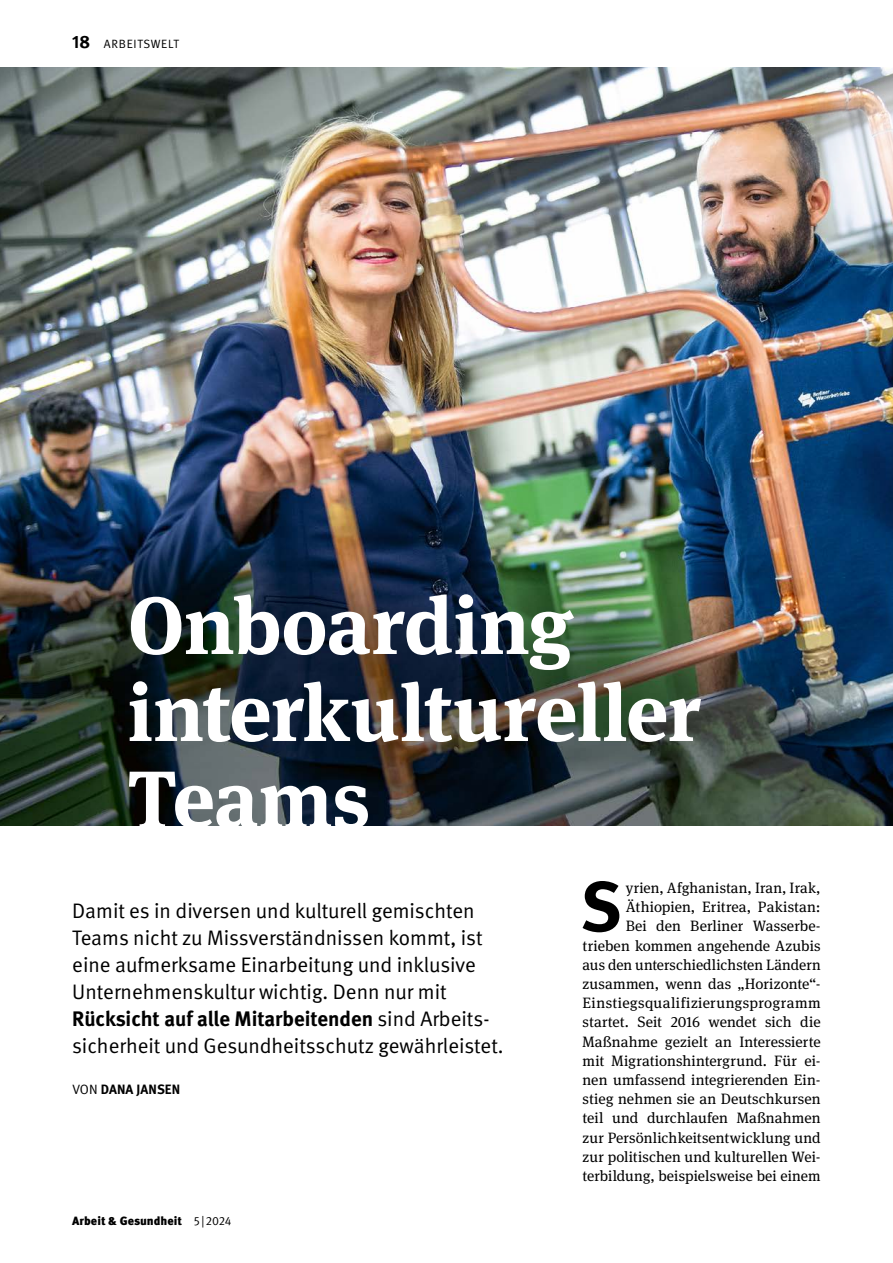
<style>
.page{position:relative;width:893px;height:1263px;background:#fff}
.page>*{position:absolute;margin:0;border:0;box-sizing:border-box;transform-origin:0 0}
.t1{font:700 81px/87px "DGUV Meta Serif";letter-spacing:-.01em;color:#fff}
.t2{font:700 70.2px "DGUV Meta";color:#000}
.t3{font:21px/27px "DGUV Meta";letter-spacing:-.005em;color:#000}
.t4{font:15px/19.2px "DGUV Meta Serif";letter-spacing:.005em;color:#000;text-align:right}
.t5{font:700 13.5px "DGUV Meta";letter-spacing:.01em;color:#000}
.t6{font:900 12px "Meta Pro";color:#000}
.t7{font:12px "DGUV Meta";letter-spacing:.06em;color:#000}
.s1{font-weight:700;font-size:18px}
.s2{font-weight:700}
.s3{font-weight:400}
.s4{font-family:"DGUV Meta";font-weight:400}
</style>
<div class="page">
<img style="left:0;top:67px;width:893px;height:759px">
<img style="left:772px;top:67px;width:121px;height:203px">
<p class="t7" style="left:72px;top:37px;width:108px"><span class="s1">18</span> ARBEITSWELT</p>
<h1 class="t1" style="left:128px;top:583px;width:575px">Onboarding interkultureller<br>Teams</h1>
<p class="t3" style="left:72px;top:898px;width:433px">Damit es in diversen und kulturell gemischten Teams nicht zu Missverständnissen kommt, ist eine aufmerksame Einarbeitung und inklusive Unternehmenskultur wichtig. Denn nur mit <span class="s2">Rücksicht auf alle Mitarbeitenden</span> sind Arbeits&shy;sicherheit und Gesundheitsschutz gewährleistet.</p>
<p class="t5" style="left:72px;top:1081px;width:109px"><span class="s3">VON</span> DANA JANSEN</p>
<p class="t6" style="left:72px;top:1213px;width:161px">Arbeit &amp; Gesundheit <span class="s4">5 |2024</span></p>
<h2 class="t2" style="left:580px;top:865px;width:43px">S</h2>
<p class="t4" style="left:583px;top:878px;width:240px">yrien, Afghanistan, Iran, Irak, Äthiopien, Eritrea, Pakistan:<br>Bei den Berliner Wasserbe&shy;trieben kommen angehende Azubis aus den unterschiedlichsten Ländern zusammen, wenn das „Horizonte“- Einstiegsqualifizierungsprogramm startet. Seit 2016 wendet sich die Maßnahme gezielt an Interessierte mit Migrationshintergrund. Für ei&shy;nen umfassend integrierenden Ein&shy;stieg nehmen sie an Deutschkursen teil und durchlaufen Maßnahmen zur Persönlichkeitsentwicklung und zur politischen und kulturellen Wei&shy;terbildung, beispielsweise bei einem</p>
</div>
